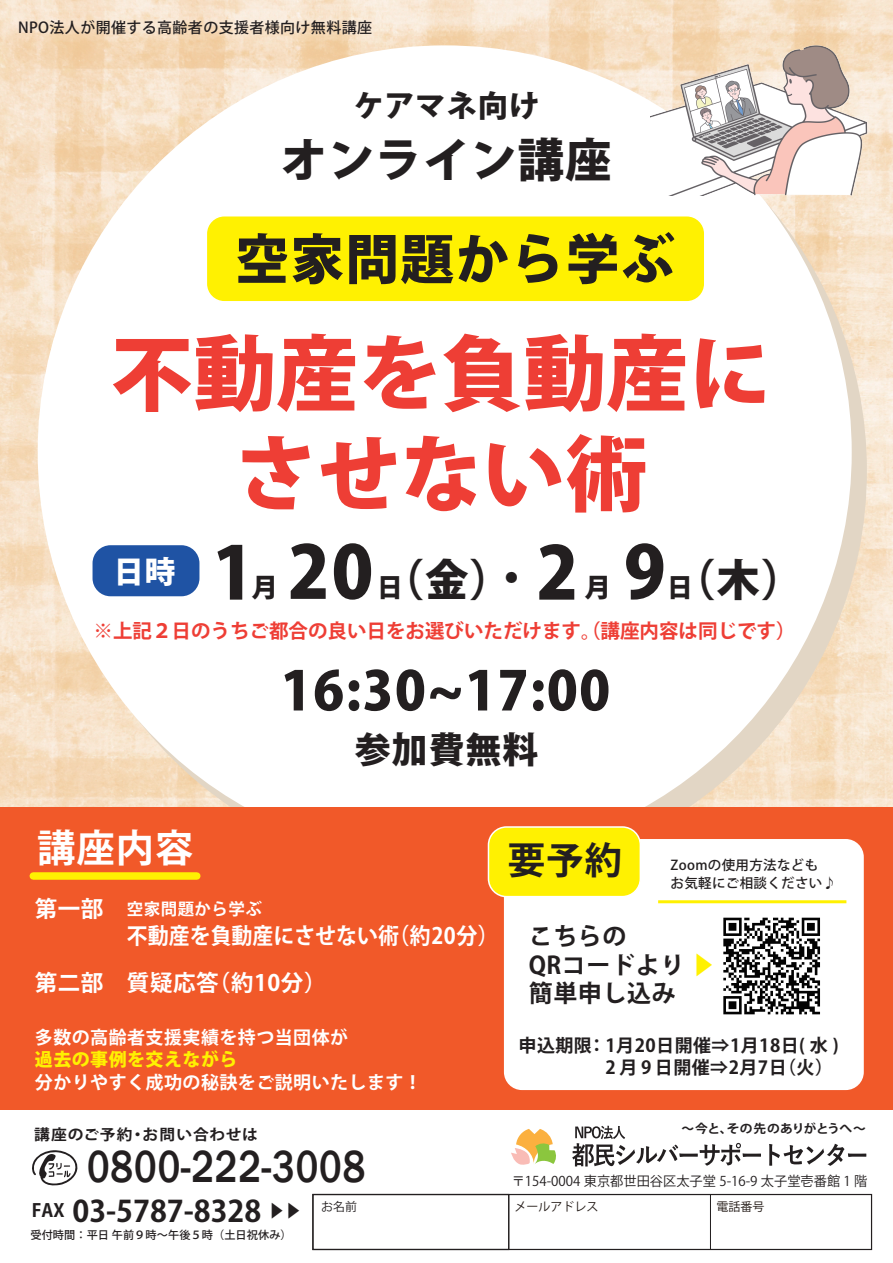
<style>
.page{position:relative;width:893px;height:1263px;background:#fff}
.page>*{position:absolute;margin:0;border:0;box-sizing:border-box;transform-origin:0 0}
.t1{font:800 82.5px/100.5px "Koz Go Pr 6 N";color:#ee3e35;text-align:center}
.t2{font:800 72.15px "Koz Go Pr 6 N";color:#231f20}
.t3{font:800 53.7px "Koz Go Pr 6 N";letter-spacing:.025em;color:#231f20}
.t4{font:800 53.4px "Koz Go Pr 6 N";letter-spacing:.025em;color:#231f20}
.t5{font:500 46.2px "Franklin Gothic";letter-spacing:.025em;color:#231f20;scale:.83 1}
.t6{font:800 46.2px "Koz Go Pr 6 N";letter-spacing:.025em;color:#231f20}
.t7{font:800 43.5px "Koz Go Pr 6 N";color:#231f20}
.t8{font:700 43.5px "Koz Go Pr 6 N";color:#231f20}
.t9{font:700 38.25px "Koz Go Pr 6 N";color:#fff}
.t10{font:700 37.5px "Koz Go Pr 6 N";color:#231f20}
.t11{font:800 36px "Koz Go Pr 6 N";letter-spacing:.025em;color:#231f20}
.t12{font:800 30.6px "Koz Go Pr 6 N";color:#fff}
.t13{font:800 30.45px "Koz Go Pr 6 N";letter-spacing:.025em;color:#231f20}
.t14{font:700 29.55px "Koz Go Pr 6 N";color:#231f20}
.t15{font:800 26.1px "Koz Go Pr 6 N";color:#231f20}
.t16{font:700 24px/28.5px "Koz Go Pr 6 N";letter-spacing:.025em;color:#231f20}
.t17{font:700 22.5px/46.5px "Koz Go Pr 6 N";color:#fff}
.t18{font:700 19.5px "Koz Go Pr 6 N";color:#ee3e35}
.t19{font:700 18px "Koz Go Pr 6 N";letter-spacing:.025em;color:#fff}
.t20{font:700 18px/22.5px "Koz Go Pr 6 N";letter-spacing:.025em;color:#231f20}
.t21{font:800 18px "Koz Go Pr 6 N";letter-spacing:.025em;color:#fff101}
.t22{font:700 16.5px "Koz Go Pr 6 N";letter-spacing:.025em;color:#fff}
.t23{font:500 15px "Koz Go Pr 6 N";letter-spacing:.025em;color:#231f20}
.t24{font:700 15px "Koz Go Pr 6 N";letter-spacing:.065em;color:#231f20;scale:1.05 1}
.t25{font:13.5px "Koz Go Pr 6 N";color:#231f20}
.t26{font:500 13.5px/18px "Koz Go Pr 6 N";letter-spacing:.025em;color:#231f20}
.t27{font:700 12.15px "Koz Go Pr 6 N";letter-spacing:-.025em;color:#231f20;scale:1.05 1}
.t28{font:12px "Koz Go Pr 6 N";color:#211814}
.t29{font:500 11.1px "Koz Go Pr 6 N";letter-spacing:.01em;color:#231f20}
.s1{font-size:26.1px}
.s2{font-size:72.15px}
.s3{font-size:22.5px}
.s4{font-size:18.15px}
.s5{color:#fff101}
</style>
<div class="page">
<img style="left:0;top:0;width:893px;height:807px">
<div style="left:38px;top:45px;width:814px;height:814px;background:#fff;border-radius:50%"></div>
<div style="left:312px;top:1194px;width:560px;height:56px;border:1px solid #231f20"></div>
<div style="left:312px;top:1194px;width:197px;height:56px;border:1px solid #231f20"></div>
<div style="left:508px;top:1194px;width:203px;height:56px;border:1px solid #231f20"></div>
<svg style="left:32px;top:1150px;width:46px;height:36px"></svg>
<svg style="left:769px;top:1144px;width:97px;height:22px"></svg>
<svg style="left:572px;top:1126px;width:189px;height:40px"></svg>
<svg style="left:511px;top:1129px;width:45px;height:36px"></svg>
<div style="left:0;top:807px;width:893px;height:302px;background:#f15929"></div>
<div style="left:206px;top:216px;width:499px;height:86px;background:#fff101;border-radius:18px"></div>
<div style="left:205px;top:215px;width:501px;height:88px;border:2px solid #fff;border-radius:18px"></div>
<div style="left:93px;top:545px;width:106px;height:51px;background:#1f53a4;border-radius:18px"></div>
<div style="left:504px;top:839px;width:360px;height:251px;background:#fff;border-radius:18px"></div>
<div style="left:488px;top:827px;width:152px;height:70px;background:#fff101;border-radius:18px"></div>
<div style="left:488px;top:826px;width:153px;height:71px;border:2px solid #fff;border-radius:18px"></div>
<hr style="left:658px;top:900px;width:188px;height:3px;background:#fff101">
<img style="left:650px;top:45px;width:217px;height:151px">
<div style="left:33px;top:872px;width:164px;height:8px;background:#fff101"></div>
<svg style="left:723px;top:918px;width:97px;height:96px"></svg>
<p class="t23" style="left:18px;top:19px;width:355px">NPO法人が開催する高齢者の支援者様向け無料講座</p>
<h3 class="t13" style="left:353px;top:89px;width:188px">ケアマネ向け</h3>
<h3 class="t6" style="left:281px;top:134px;width:332px">オンライン講座</h3>
<h3 class="t3" style="left:235px;top:229px;width:441px">空家問題から学ぶ</h3>
<h1 class="t1" style="left:111px;top:325px;width:662px">不動産を負動産にさせない術</h1>
<h3 class="t12" style="left:113px;top:554px;width:63px">日時</h3>
<h2 class="t2" style="left:212px;top:532px;width:43px">1</h2>
<h3 class="t15" style="left:252px;top:573px;width:28px">月</h3>
<h2 class="t2" style="left:288px;top:532px;width:87px">20</h2>
<h3 class="t7" style="left:377px;top:556px;width:203px"><span class="s1">日</span>（金） <span class="s2">2</span></h3>
<h3 class="t8" style="left:490px;top:553px;width:45px">・</h3>
<h3 class="t15" style="left:585px;top:573px;width:28px">月</h3>
<h2 class="t2" style="left:624px;top:532px;width:43px">9</h2>
<h3 class="t7" style="left:667px;top:556px;width:139px"><span class="s1">日</span>（木）</h3>
<p class="t18" style="left:94px;top:620px;width:703px">※上記２日のうちご都合の良い日をお選びいただけます。（講座内容は同じです）</p>
<h3 class="t9" style="left:37px;top:826px;width:157px">講座内容</h3>
<h3 class="t4" style="left:281px;top:661px;width:331px">16:30~17:00</h3>
<h3 class="t11" style="left:355px;top:729px;width:185px">参加費無料</h3>
<h3 class="t10" style="left:508px;top:839px;width:116px">要予約</h3>
<p class="t26" style="left:670px;top:857px;width:167px">Zoomの使用方法なども<br>お気軽にご相談ください♪</p>
<p class="t22" style="left:35px;top:899px;width:229px"><span class="s3">第一部　</span>空家問題から学ぶ</p>
<p class="t17" style="left:35px;top:913px;width:466px">　　　　不動産を負動産にさせない術（約20分）第二部　質疑応答（約10分）</p>
<p class="t19" style="left:35px;top:1027px;width:315px">多数の高齢者支援実績を持つ当団体が</p>
<p class="t21" style="left:35px;top:1049px;width:204px">過去の事例を交えながら</p>
<p class="t19" style="left:35px;top:1072px;width:388px">分かりやすく成功の秘訣をご説明いたします！</p>
<p class="t24" style="left:34px;top:1126px;width:215px">講座のご予約・お問い合わせは</p>
<h3 class="t5" style="left:87px;top:1138px;width:337px">0800-222-3008</h3>
<h3 class="t14" style="left:32px;top:1194px;width:327px"><span class="s4">FAX</span> 03-5787-8328 <sup>▶▶</sup> <sup>お名前</sup></h3>
<p class="t29" style="left:30px;top:1229px;width:263px">受付時間：平日 午前９時～午後５時（土日祝休み）</p>
<h3 class="t16" style="left:529px;top:923px;width:187px">こちらの<br>QRコードより <span class="s5">▶</span>簡単申し込み</h3>
<p class="t20" style="left:605px;top:1034px;width:235px;text-indent:-87px">申込期限：1月20日開催⇒1月18日( 水 )<br>2 月 9 日開催⇒2月7日（火）</p>
<p class="t27" style="left:681px;top:1121px;width:177px">～今と、その先のありがとうへ～</p>
<p class="t25" style="left:512px;top:1173px;width:357px">〒154-0004 東京都世田谷区太子堂 5-16-9 太子堂壱番館 1 階</p>
<p class="t28" style="left:515px;top:1200px;width:85px">メールアドレス</p>
<p class="t28" style="left:717px;top:1200px;width:49px">電話番号</p>
</div>
